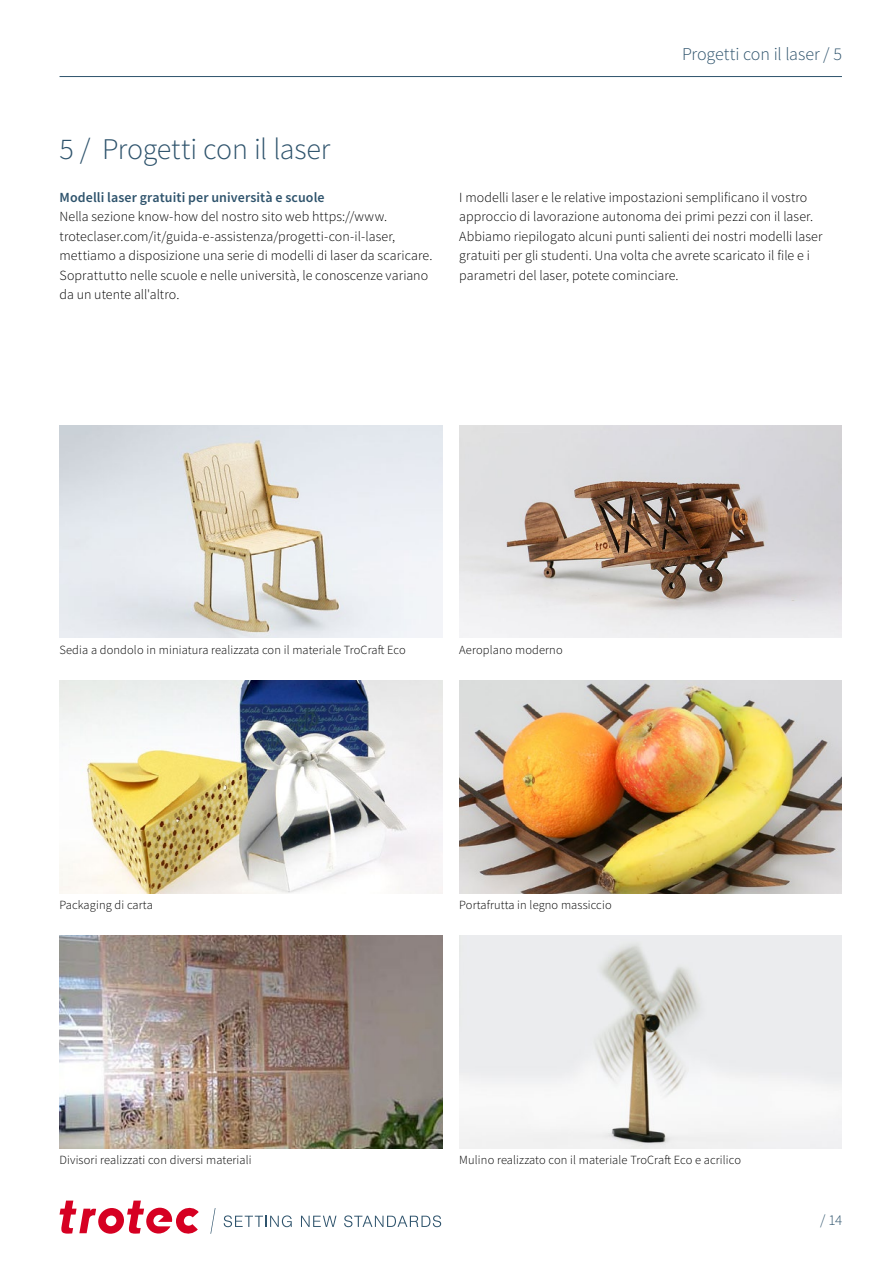
<style>
.page{position:relative;width:893px;height:1263px;background:#fff}
.page>*{position:absolute;margin:0;border:0;box-sizing:border-box;transform-origin:0 0}
.t1{font:300 30px "Source Sans Pro";letter-spacing:-.01em;color:#2e536c}
.t2{font:300 18px "Source Sans Pro";letter-spacing:-.01em;color:#2e536c}
.t3{font:300 15px "Source Sans Pro";color:#2e536c}
.t4{font:300 13.95px/19.5px "Source Sans Pro";letter-spacing:.005em;color:#000}
.t5{font:600 13.95px "Source Sans Pro";letter-spacing:.01em;color:#2e536c}
.t6{font:300 12.45px "Source Sans Pro";letter-spacing:.01em;color:#000}
</style>
<div class="page">
<svg style="left:210px;top:1208px;width:5px;height:26px"></svg>
<svg style="left:224px;top:1215px;width:68px;height:12px"></svg>
<svg style="left:301px;top:1216px;width:35px;height:11px"></svg>
<svg style="left:344px;top:1215px;width:97px;height:12px"></svg>
<svg style="left:60px;top:1200px;width:139px;height:34px"></svg>
<hr style="left:60px;top:76px;width:782px;height:1px;background:#2e536c">
<img style="left:459px;top:425px;width:383px;height:213px">
<img style="left:459px;top:680px;width:383px;height:213px">
<img style="left:459px;top:935px;width:383px;height:213px">
<img style="left:60px;top:425px;width:382px;height:213px">
<img style="left:60px;top:680px;width:382px;height:213px">
<img style="left:60px;top:935px;width:382px;height:213px">
<p class="t2" style="left:682px;top:43px;width:161px">Progetti con il laser / 5</p>
<h1 class="t1" style="left:60px;top:131px;width:272px">5 / Progetti con il laser</h1>
<p class="t5" style="left:60px;top:188px;width:267px">Modelli laser gratuiti per università e scuole</p>
<p class="t4" style="left:60px;top:207px;width:374px">Nella sezione know-how del nostro sito web https://www. troteclaser.com/it/guida-e-assistenza/progetti-con-il-laser, mettiamo a disposizione una serie di modelli di laser da scaricare.<br>Soprattutto nelle scuole e nelle università, le conoscenze variano da un utente all'altro.</p>
<p class="t4" style="left:459px;top:187px;width:365px">I modelli laser e le relative impostazioni semplificano il vostro approccio di lavorazione autonoma dei primi pezzi con il laser.<br>Abbiamo riepilogato alcuni punti salienti dei nostri modelli laser gratuiti per gli studenti. Una volta che avrete scaricato il file e i parametri del laser, potete cominciare.</p>
<p class="t6" style="left:60px;top:642px;width:348px">Sedia a dondolo in miniatura realizzata con il materiale TroCraft Eco</p>
<p class="t6" style="left:459px;top:642px;width:105px">Aeroplano moderno</p>
<p class="t6" style="left:60px;top:897px;width:95px">Packaging di carta</p>
<p class="t6" style="left:60px;top:1152px;width:194px">Divisori realizzati con diversi materiali</p>
<p class="t6" style="left:459px;top:897px;width:154px">Portafrutta in legno massiccio</p>
<p class="t6" style="left:459px;top:1152px;width:283px">Mulino realizzato con il materiale TroCraft Eco e acrilico</p>
<p class="t3" style="left:820px;top:1211px;width:24px">/ 14</p>
</div>
